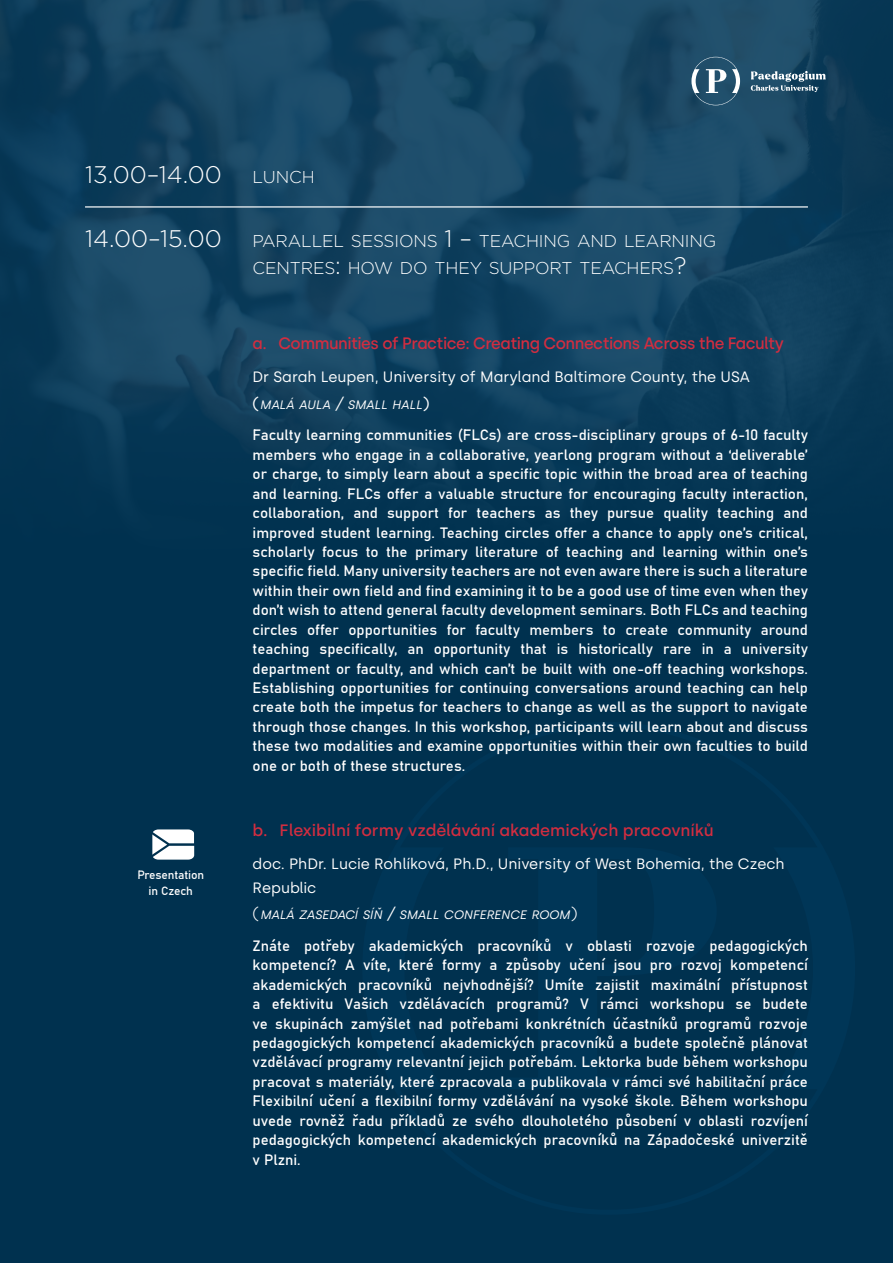
<style>
.page{position:relative;width:893px;height:1263px;background:#fff}
.page>*{position:absolute;margin:0;border:0;box-sizing:border-box;transform-origin:0 0}
.t1{font:300 24px "Gotham Light CE";color:#fff}
.t2{font:300 17.1px/27px "Gotham Light CE";letter-spacing:-.01em;color:#fff}
.t3{font:500 16.5px "Silka";letter-spacing:-.03em;color:#d22d40}
.t4{font:500 16.5px "Silka";color:#d22d40}
.t5{font:15px/19.5px "Bahnschrift";color:#fff;text-align:justify}
.t6{font:15px/24px "Silka";color:#fff}
.t7{font:italic 12.3px "Silka";color:#fff}
.t8{font:12px/15.6px "Bahnschrift";letter-spacing:-.01em;color:#fff;text-align:center}
.s1{font-size:24px}
.s2{font-style:normal;font-size:16.5px}
.s3{font-size:16.5px}
.s4{font-weight:300;font-style:normal;font-size:16.5px}
</style>
<div class="page">
<div style="left:0;top:0;width:893px;height:1263px;background:#003657;opacity:.85"></div>
<div style="left:362px;top:722px;width:493px;height:493px;background:#00314f"></div>
<hr style="left:85px;top:206px;width:723px;height:2px;background:#fff">
<svg style="left:691px;top:57px;width:49px;height:48px;background:#4c7187"></svg>
<svg style="left:751px;top:71px;width:75px;height:21px;background:#57788d"></svg>
<svg style="left:152px;top:829px;width:42px;height:31px"></svg>
<h1 class="t1" style="left:85px;top:163px;width:138px">13.00–14.00</h1>
<p class="t2" style="left:253px;top:164px;width:64px">LUNCH</p>
<h1 class="t1" style="left:85px;top:228px;width:138px">14.00–15.00</h1>
<p class="t2" style="left:253px;top:229px;width:465px">PARALLEL SESSIONS <span class="s1">1 –</span> TEACHING AND LEARNING<br>CENTRES<span class="s1">:</span> HOW DO THEY SUPPORT TEACHERS<span class="s1">?</span></p>
<p class="t8" style="left:137px;top:868px;width:68px">Presentation in Czech</p>
<p class="t3" style="left:253px;top:333px;width:533px">a. Communities of Practice: Creating Connections Across the Faculty</p>
<p class="t6" style="left:253px;top:365px;width:499px">Dr Sarah Leupen, University of Maryland Baltimore County, the USA</p>
<p class="t7" style="left:253px;top:397px;width:179px"><span class="s2">(</span>MALÁ AULA <span class="s3">/</span> SMALL HALL<span class="s2">)</span></p>
<p class="t5" style="left:253px;top:426px;width:557px">Faculty learning communities (FLCs) are cross-disciplinary groups of 6-10 faculty members who engage in a collaborative, yearlong program without a ‘deliverable’ or charge, to simply learn about a specific topic within the broad area of teaching and learning. FLCs offer a valuable structure for encouraging faculty interaction, collaboration, and support for teachers as they pursue quality teaching and improved student learning. Teaching circles offer a chance to apply one’s critical, scholarly focus to the primary literature of teaching and learning within one’s specific field. Many university teachers are not even aware there is such a literature within their own field and find examining it to be a good use of time even when they don’t wish to attend general faculty development seminars. Both FLCs and teaching circles offer opportunities for faculty members to create community around teaching specifically, an opportunity that is historically rare in a university department or faculty, and which can’t be built with one-off teaching workshops.<br>Establishing opportunities for continuing conversations around teaching can help create both the impetus for teachers to change as well as the support to navigate through those changes. In this workshop, participants will learn about and discuss these two modalities and examine opportunities within their own faculties to build one or both of these structures.</p>
<p class="t4" style="left:253px;top:820px;width:463px">b. Flexibilní formy vzdělávání akademických pracovníků</p>
<p class="t6" style="left:253px;top:851px;width:534px">doc. PhDr. Lucie Rohlíková, Ph.D., University of West Bohemia, the Czech<br>Republic</p>
<p class="t7" style="left:253px;top:908px;width:326px"><span class="s4">(</span>MALÁ ZASEDACÍ SÍŇ <span class="s3">/</span> SMALL CONFERENCE ROOM<span class="s4">)</span></p>
<p class="t5" style="left:253px;top:937px;width:557px">Znáte potřeby akademických pracovníků v oblasti rozvoje pedagogických kompetencí? A víte, které formy a způsoby učení jsou pro rozvoj kompetencí akademických pracovníků nejvhodnější? Umíte zajistit maximální přístupnost a efektivitu Vašich vzdělávacích programů? V rámci workshopu se budete ve skupinách zamýšlet nad potřebami konkrétních účastníků programů rozvoje pedagogických kompetencí akademických pracovníků a budete společně plánovat vzdělávací programy relevantní jejich potřebám. Lektorka bude během workshopu pracovat s materiály, které zpracovala a publikovala v rámci své habilitační práce Flexibilní učení a flexibilní formy vzdělávání na vysoké škole. Během workshopu uvede rovněž řadu příkladů ze svého dlouholetého působení v oblasti rozvíjení pedagogických kompetencí akademických pracovníků na Západočeské univerzitě v Plzni.</p>
</div>
